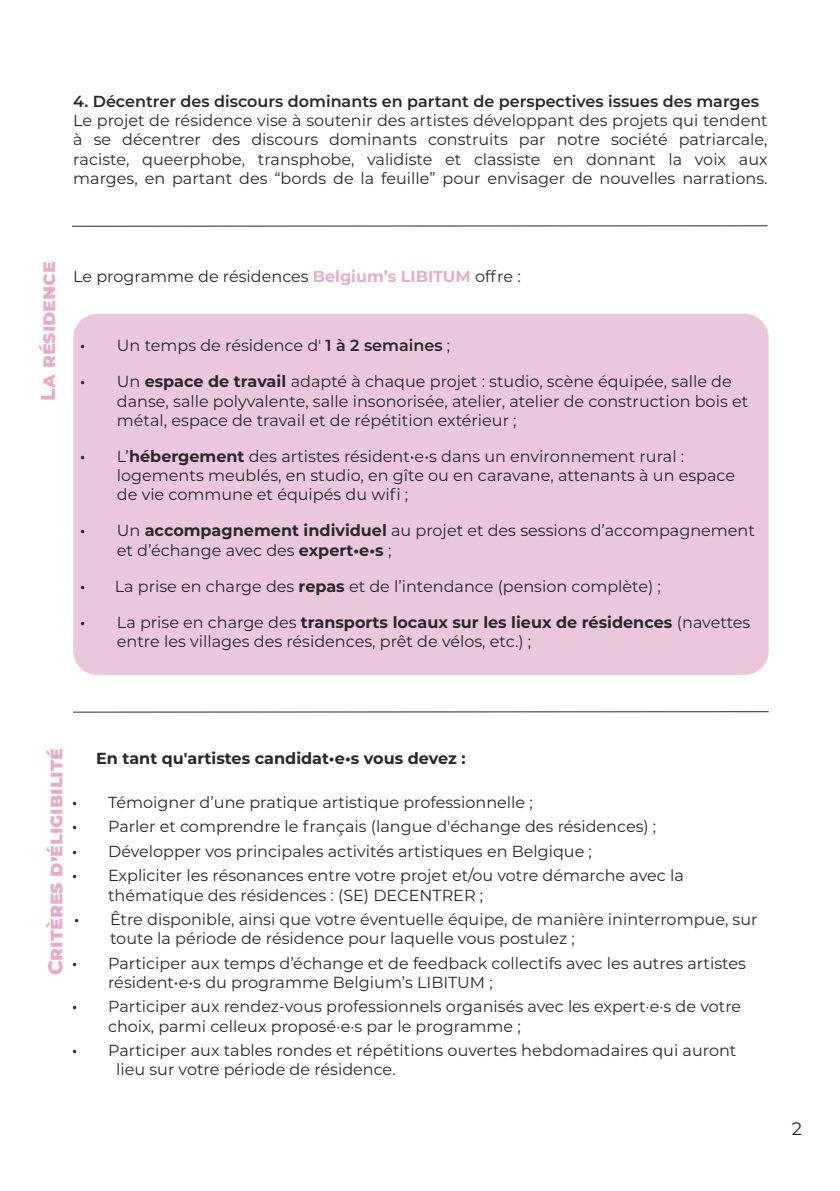
<style>
.page{position:relative;width:840px;height:1191px;background:#fff}
.page>*{position:absolute;margin:0;border:0;box-sizing:border-box;transform-origin:0 0}
.t1{font:800 20px "Montserrat";color:#e7abca}
.t2{font:18px "Montserrat";color:#282828}
.t3{font:16px/19.2px "Montserrat";color:#282828}
.t4{font:600 16px "Montserrat";color:#282828}
.t5{font:700 16px "Montserrat";color:#282828}
.s1{font-weight:700;color:#e6adcb}
.s2{font-weight:600}
.s3{font-weight:700}
</style>
<div class="page">
<hr style="left:73px;top:711px;width:695px;height:1px;background:#282828">
<div style="left:73px;top:314px;width:695px;height:361px;background:#eac7dc;border-radius:24px"></div>
<hr style="left:72px;top:225px;width:695px;height:1px;background:#282828">
<p class="t4" style="left:73px;top:90px;width:686px">4. Décentrer des discours dominants en partant de perspectives issues des marges</p>
<p class="t3" style="left:73px;top:110px;width:695px;text-align:justify">Le projet de résidence vise à soutenir des artistes développant des projets qui tendent à se décentrer des discours dominants construits par notre société patriarcale, raciste, queerphobe, transphobe, validiste et classiste en donnant la voix aux marges, en partant des “bords de la feuille” pour envisager de nouvelles narrations.</p>
<p class="t1" style="left:33px;top:400px;width:141px;rotate:-90deg">La résidence</p>
<p class="t3" style="left:73px;top:266px;width:448px">Le programme de résidences <span class="s1">Belgium’s LIBITUM</span> offre :</p>
<p class="t3" style="left:80px;top:335px;width:371px"><span class="s2">•</span> Un temps de résidence d' <span class="s2">1 à 2 semaines</span> ;</p>
<p class="t3" style="left:117px;top:371px;width:632px;text-indent:-37px"><span class="s2">•</span> Un <span class="s3">espace de travail</span> adapté à chaque projet : studio, scène équipée, salle de danse, salle polyvalente, salle insonorisée, atelier, atelier de construction bois et métal, espace de travail et de répétition extérieur ;</p>
<p class="t3" style="left:117px;top:446px;width:619px;text-indent:-37px"><span class="s2">•</span> L’<span class="s3">hébergement</span> des artistes résident•e•s dans un environnement rural : logements meublés, en studio, en gîte ou en caravane, attenants à un espace de vie commune et équipés du wifi ;</p>
<p class="t3" style="left:117px;top:520px;width:639px;text-indent:-37px"><span class="s2">•</span> Un <span class="s3">accompagnement individuel</span> au projet et des sessions d’accompagnement et d’échange avec des <span class="s3">expert•e•s</span> ;</p>
<p class="t3" style="left:80px;top:576px;width:582px"><span class="s2">•</span> La prise en charge des <span class="s3">repas</span> et de l’intendance (pension complète) ;</p>
<p class="t3" style="left:117px;top:612px;width:634px;text-indent:-37px"><span class="s2">•</span> La prise en charge des <span class="s3">transports locaux sur les lieux de résidences</span> (navettes entre les villages des résidences, prêt de vélos, etc.) ;</p>
<p class="t1" style="left:41px;top:975px;width:228px;rotate:-90deg">Critères d’éligibilité</p>
<p class="t5" style="left:96px;top:747px;width:371px">En tant qu'artistes candidat•e•s vous devez :</p>
<p class="t3" style="left:72px;top:792px;width:462px"><span class="s2">•</span> Témoigner d’une pratique artistique professionnelle ;</p>
<p class="t3" style="left:72px;top:816px;width:585px"><span class="s2">•</span> Parler et comprendre le français (langue d'échange des résidences) ;</p>
<p class="t3" style="left:72px;top:841px;width:521px"><span class="s2">•</span> Développer vos principales activités artistiques en Belgique ;</p>
<p class="t3" style="left:108px;top:865px;width:577px;text-indent:-36px"><span class="s2">•</span> Expliciter les résonances entre votre projet et/ou votre démarche avec la thématique des résidences : (SE) DECENTRER ;</p>
<p class="t3" style="left:110px;top:909px;width:648px;text-indent:-36px"><span class="s2">•</span> Être disponible, ainsi que votre éventuelle équipe, de manière ininterrompue, sur toute la période de résidence pour laquelle vous postulez ;</p>
<p class="t3" style="left:108px;top:952px;width:639px;text-indent:-36px"><span class="s2">•</span> Participer aux temps d’échange et de feedback collectifs avec les autres artistes résident•e•s du programme Belgium’s LIBITUM ;</p>
<p class="t3" style="left:108px;top:996px;width:634px;text-indent:-36px"><span class="s2">•</span> Participer aux rendez-vous professionnels organisés avec les expert·e·s de votre choix, parmi celleux proposé·e·s par le programme ;</p>
<p class="t3" style="left:116px;top:1040px;width:621px;text-indent:-44px"><span class="s2">•</span> Participer aux tables rondes et répétitions ouvertes hebdomadaires qui auront lieu sur votre période de résidence.</p>
<p class="t2" style="left:791px;top:1116px;width:12px">2</p>
</div>
